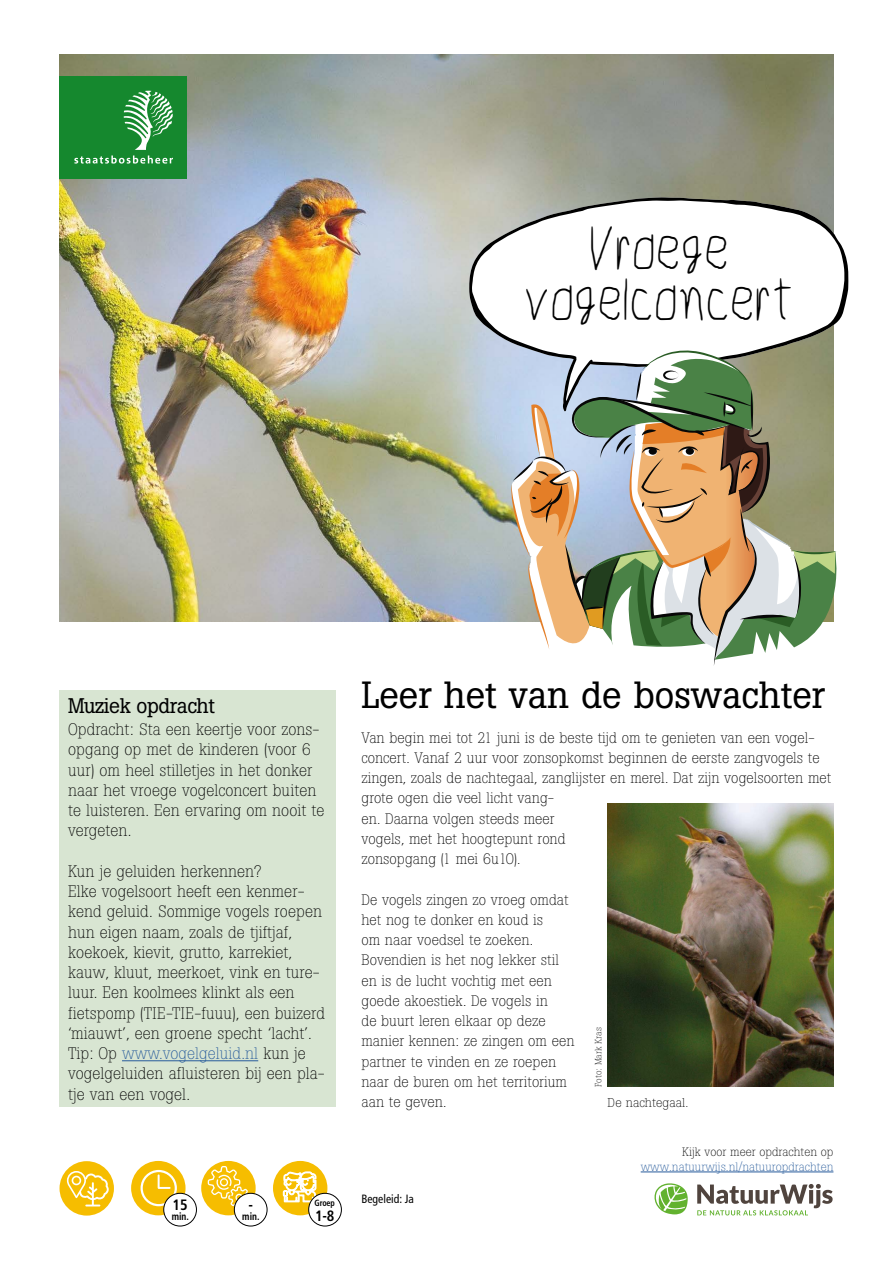
<style>
.page{position:relative;width:893px;height:1263px;background:#fff}
.page>*{position:absolute;margin:0;border:0;box-sizing:border-box;transform-origin:0 0}
.t1{font:54px/51px "Child Writing";color:#000;text-align:center;scale:.9 1}
.t2{font:37.5px "Boton";color:#000}
.t3{font:21px "Boton";letter-spacing:-.02em;color:#000}
.t4{font:300 16.5px/20.2px "Boton";color:#000}
.t5{font:300 15px/20.2px "Boton";color:#000}
.t6{font:700 condensed 15px "Frutiger";color:#000}
.t7{font:300 12.75px "Boton";color:#000}
.t8{font:300 12px "Boton";color:#275b9b}
.t9{font:300 12px "Boton";color:#000}
.t10{font:condensed 12px "Frutiger";color:#000}
.t11{font:700 condensed 10.5px "Frutiger";color:#000;scale:.9 1}
.t12{font:300 9px "Boton";color:#000}
.t13{font:700 condensed 9px "Frutiger";letter-spacing:-.02em;color:#000;scale:.9 1}
.s1{color:#275b9b}
</style>
<div class="page">
<img style="left:60px;top:54px;width:773px;height:567px">
<div style="left:60px;top:77px;width:127px;height:102px;background:#15882e"></div>
<svg style="left:74px;top:91px;width:99px;height:73px"></svg>
<div style="left:60px;top:1161px;width:54px;height:54px;background:#f6bd00;border-radius:50%"></div>
<div style="left:201px;top:1161px;width:55px;height:54px;background:#f6bd00;border-radius:50%"></div>
<svg style="left:208px;top:1166px;width:42px;height:42px"></svg>
<svg style="left:66px;top:1170px;width:43px;height:36px"></svg>
<div style="left:72px;top:1176px;width:9px;height:9px;border:2px solid #fff;border-radius:50%"></div>
<div style="left:273px;top:1161px;width:54px;height:54px;background:#f6bd00;border-radius:50%"></div>
<svg style="left:283px;top:1171px;width:33px;height:31px"></svg>
<div style="left:309px;top:1193px;width:32px;height:33px;background:#fff;border-radius:50%"></div>
<div style="left:308px;top:1193px;width:34px;height:33px;border:1px solid #000;border-radius:50%"></div>
<div style="left:131px;top:1161px;width:55px;height:54px;background:#f6bd00;border-radius:50%"></div>
<div style="left:141px;top:1170px;width:36px;height:36px;border:2px solid #fff;border-radius:50%"></div>
<svg style="left:157px;top:1173px;width:15px;height:16px"></svg>
<div style="left:234px;top:1193px;width:33px;height:33px;background:#fff;border-radius:50%"></div>
<div style="left:234px;top:1193px;width:33px;height:33px;border:1px solid #000;border-radius:50%"></div>
<div style="left:164px;top:1193px;width:32px;height:33px;background:#fff;border-radius:50%"></div>
<div style="left:163px;top:1193px;width:34px;height:33px;border:1px solid #000;border-radius:50%"></div>
<svg style="left:469px;top:197px;width:380px;height:214px"></svg>
<svg style="left:472px;top:200px;width:372px;height:201px"></svg>
<svg style="left:511px;top:350px;width:326px;height:316px"></svg>
<div style="left:60px;top:690px;width:276px;height:32px;background:#d8e5d2"></div>
<div style="left:60px;top:713px;width:276px;height:131px;background:#d8e5d2"></div>
<div style="left:60px;top:835px;width:276px;height:29px;background:#d8e5d2"></div>
<div style="left:60px;top:855px;width:276px;height:29px;background:#d8e5d2"></div>
<div style="left:60px;top:875px;width:276px;height:171px;background:#d8e5d2"></div>
<div style="left:60px;top:1037px;width:276px;height:70px;background:#d8e5d2"></div>
<hr style="left:122px;top:1060px;width:136px;height:1px;background:#275b9b">
<img style="left:608px;top:803px;width:225px;height:284px">
<svg style="left:697px;top:1184px;width:136px;height:31px"></svg>
<svg style="left:654px;top:1183px;width:34px;height:31px"></svg>
<hr style="left:641px;top:1171px;width:192px;height:1px;background:#275b9b">
<h1 class="t1" style="left:524px;top:223px;width:301px">Vroege vogelconcert</h1>
<h3 class="t3" style="left:68px;top:693px;width:148px">Muziek opdracht</h3>
<p class="t4" style="left:68px;top:719px;width:258px">Opdracht: Sta een keertje voor zons&shy;opgang op met de kinderen (voor 6 uur) om heel stilletjes in het donker naar het vroege vogelconcert buiten te luisteren. Een ervaring om nooit te vergeten.</p>
<p class="t4" style="left:68px;top:861px;width:259px">Kun je geluiden herkennen?<br>Elke vogelsoort heeft een kenmer&shy;kend geluid. Sommige vogels roepen hun eigen naam, zoals de tjiftjaf, koekoek, kievit, grutto, karrekiet, kauw, kluut, meerkoet, vink en ture&shy;luur. Een koolmees klinkt als een fietspomp (TIE-TIE-fuuu), een buizerd ‘miauwt’, een groene specht ‘lacht’.<br>Tip: Op <span class="s1">www.vogelgeluid.nl</span> kun je vogelgeluiden afluisteren bij een plaa tje van een vogel.</p>
<p class="t6" style="left:173px;top:1196px;width:17px">15</p>
<p class="t11" style="left:172px;top:1210px;width:21px">min.</p>
<p class="t6" style="left:248px;top:1196px;width:6px">-</p>
<p class="t11" style="left:242px;top:1210px;width:21px">min.</p>
<p class="t13" style="left:315px;top:1198px;width:24px">Groep</p>
<p class="t6" style="left:315px;top:1206px;width:21px">1-8</p>
<h2 class="t2" style="left:361px;top:673px;width:465px">Leer het van de boswachter</h2>
<p class="t5" style="left:361px;top:727px;width:471px">Van begin mei tot 21 juni is de beste tijd om te genieten van een vogel&shy;concert. Vanaf 2 uur voor zonsopkomst beginnen de eerste zangvogels te zingen, zoals de nachtegaal, zanglijster en merel. Dat zijn vogelsoorten met grote ogen die veel licht vang-<br>en. Daarna volgen steeds meer<br>vogels, met het hoogtepunt rond<br>zonsopgang (1 mei 6u10).</p>
<p class="t5" style="left:361px;top:889px;width:215px">De vogels zingen zo vroeg omdat het nog te donker en koud is<br>om naar voedsel te zoeken.<br>Bovendien is het nog lekker stil en is de lucht vochtig met een goede akoestiek. De vogels in<br>de buurt leren elkaar op deze manier kennen: ze zingen om een partner te vinden en ze roepen naar de buren om het territorium aan te geven.</p>
<p class="t12" style="left:593px;top:1087px;width:61px;rotate:-90deg">Foto: Mark Kras</p>
<p class="t7" style="left:608px;top:1095px;width:82px">De nachtegaal.</p>
<p class="t10" style="left:361px;top:1192px;width:54px">Begeleid: Ja</p>
<p class="t9" style="left:682px;top:1145px;width:153px">Kijk voor meer opdrachten op</p>
<p class="t8" style="left:641px;top:1159px;width:194px">www.natuurwijs.nl/natuuropdrachten</p>
</div>
